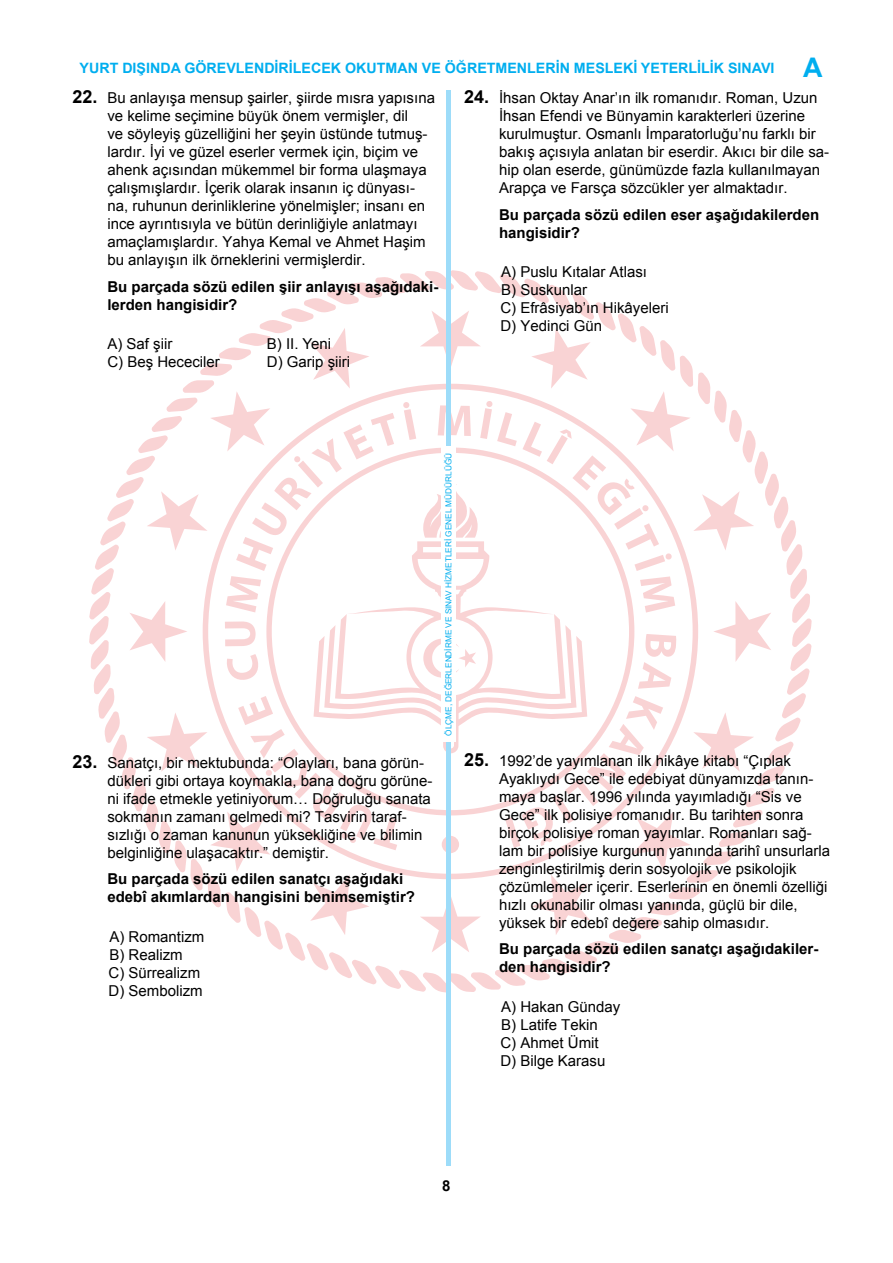
<style>
.page{position:relative;width:893px;height:1263px;background:#fff}
.page>*{position:absolute;margin:0;border:0;box-sizing:border-box;transform-origin:0 0}
.t1{font:15px/18px "Arial";color:#000}
.t2{font:700 15px/18px "Arial";color:#000}
.t3{font:700 14.25px "Arial";color:#00aeef}
.t4{font:8.25px "Arial";color:#00aeef}
.s1{font-size:27px}
.s2{font-weight:700;font-size:18px}
</style>
<div class="page">
<svg style="left:89px;top:270px;width:723px;height:723px"></svg>
<svg style="left:314px;top:541px;width:273px;height:212px"></svg>
<hr style="left:446px;top:91px;width:4px;height:1075px;background:#9ddcf9">
<div style="left:441px;top:447px;width:15px;height:295px;background:#fff"></div>
<p class="t3" style="left:80px;top:58px;width:744px">YURT DIŞINDA GÖREVLENDİRİLECEK OKUTMAN VE ÖĞRETMENLERİN MESLEKİ YETERLİLİK SINAVI <span class="s1">A</span></p>
<p class="t1" style="left:107px;top:89px;width:329px;text-indent:-35px"><span class="s2">22.</span> Bu anlayışa mensup şairler, şiirde mısra yapısına ve kelime seçimine büyük önem vermişler, dil<br>ve söyleyiş güzelliğini her şeyin üstünde tutmuş&shy;lardır. İyi ve güzel eserler vermek için, biçim ve ahenk açısından mükemmel bir forma ulaşmaya çalışmışlardır. İçerik olarak insanın iç dünyası&shy;na, ruhunun derinliklerine yönelmişler; insanı en ince ayrıntısıyla ve bütün derinliğiyle anlatmayı amaçlamışlardır. Yahya Kemal ve Ahmet Haşim bu anlayışın ilk örneklerini vermişlerdir.</p>
<p class="t2" style="left:107px;top:278px;width:332px">Bu parçada sözü edilen şiir anlayışı aşağıdaki&shy;lerden hangisidir?</p>
<p class="t1" style="left:107px;top:335px;width:67px">A) Saf şiir</p>
<p class="t1" style="left:267px;top:335px;width:66px">B) II. Yeni</p>
<p class="t1" style="left:107px;top:353px;width:114px">C) Beş Hececiler</p>
<p class="t1" style="left:267px;top:353px;width:85px">D) Garip şiiri</p>
<p class="t1" style="left:499px;top:89px;width:332px;text-indent:-35px"><span class="s2">24.</span> İhsan Oktay Anar’ın ilk romanıdır. Roman, Uzun İhsan Efendi ve Bünyamin karakterleri üzerine kurulmuştur. Osmanlı İmparatorluğu’nu farklı bir bakış açısıyla anlatan bir eserdir. Akıcı bir dile sa&shy;hip olan eserde, günümüzde fazla kullanılmayan Arapça ve Farsça sözcükler yer almaktadır.</p>
<p class="t2" style="left:499px;top:206px;width:322px">Bu parçada sözü edilen eser aşağıdakilerden hangisidir?</p>
<p class="t1" style="left:500px;top:263px;width:170px">A) Puslu Kıtalar Atlası<br>B) Suskunlar<br>C) Efrâsiyab’ın Hikâyeleri<br>D) Yedinci Gün</p>
<p class="t1" style="left:107px;top:754px;width:327px;text-indent:-35px"><span class="s2">23.</span> Sanatçı, bir mektubunda: “Olayları, bana görün&shy;dükleri gibi ortaya koymakla, bana doğru görüne&shy;ni ifade etmekle yetiniyorum… Doğruluğu sanata sokmanın zamanı gelmedi mi? Tasvirin taraf&shy;sızlığı o zaman kanunun yüksekliğine ve bilimin belginliğine ulaşacaktır.” demiştir.</p>
<p class="t2" style="left:107px;top:871px;width:309px">Bu parçada sözü edilen sanatçı aşağıdaki edebî akımlardan hangisini benimsemiştir?</p>
<p class="t1" style="left:109px;top:927px;width:97px">A) Romantizm<br>B) Realizm<br>C) Sürrealizm<br>D) Sembolizm</p>
<p class="t4" style="left:443px;top:736px;width:284px;rotate:-90deg">ÖLÇME, DEĞERLENDİRME VE SINAV HİZMETLERİ GENEL MÜDÜRLÜĞÜ</p>
<p class="t1" style="left:499px;top:752px;width:332px;text-indent:-35px"><span class="s2">25.</span> 1992’de yayımlanan ilk hikâye kitabı “Çıplak Ayaklıydı Gece” ile edebiyat dünyamızda tanın&shy;maya başlar. 1996 yılında yayımladığı “Sis ve Gece” ilk polisiye romanıdır. Bu tarihten sonra birçok polisiye roman yayımlar. Romanları sağ&shy;lam bir polisiye kurgunun yanında tarihî unsurlarla zenginleştirilmiş derin sosyolojik ve psikolojik çözümlemeler içerir. Eserlerinin en önemli özelliği hızlı okunabilir olması yanında, güçlü bir dile, yüksek bir edebî değere sahip olmasıdır.</p>
<p class="t2" style="left:499px;top:941px;width:321px">Bu parçada sözü edilen sanatçı aşağıdakiler&shy;den hangisidir?</p>
<p class="t1" style="left:500px;top:998px;width:122px">A) Hakan Günday<br>B) Latife Tekin<br>C) Ahmet Ümit<br>D) Bilge Karasu</p>
<p class="t2" style="left:442px;top:1177px;width:10px">8</p>
</div>
